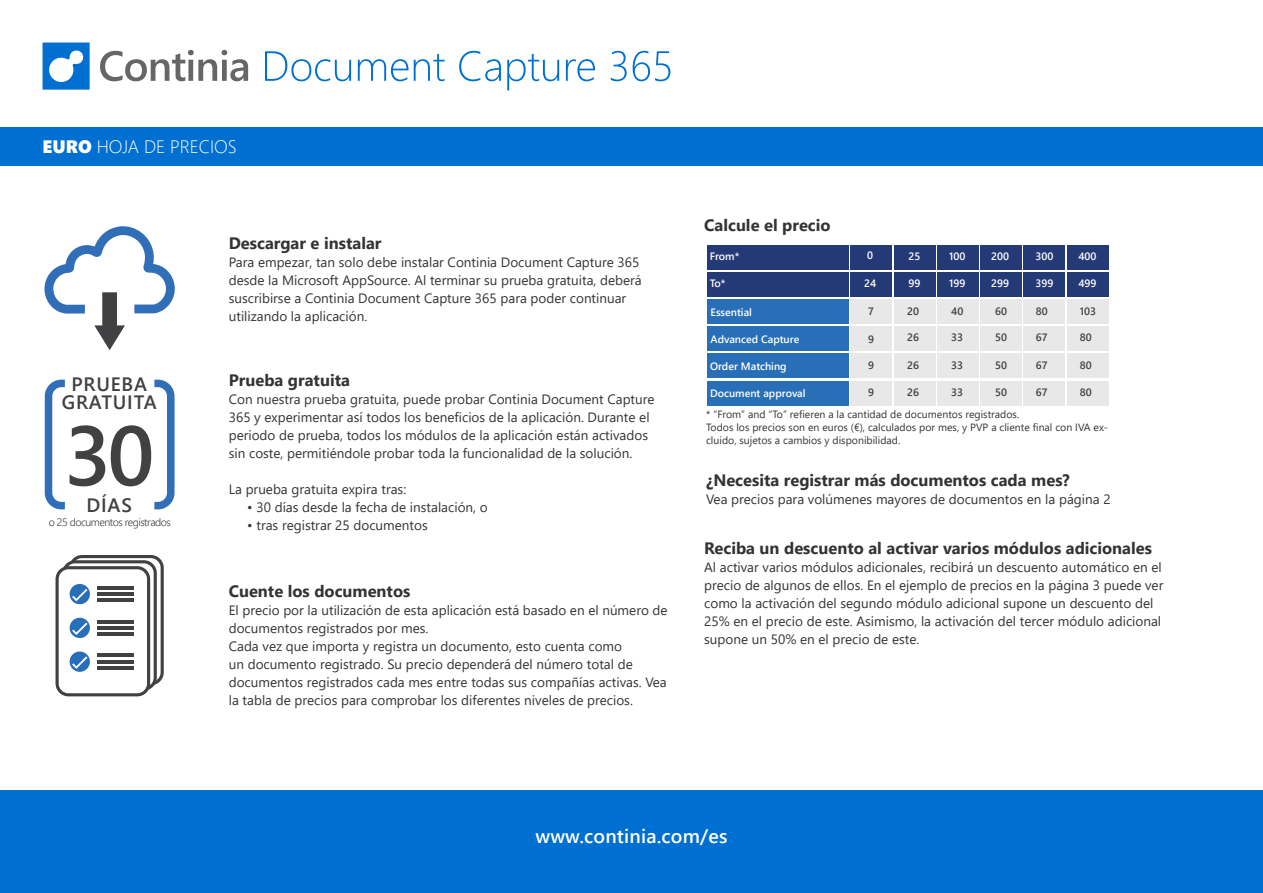
<style>
.page{position:relative;width:1263px;height:893px;background:#fff}
.page>*{position:absolute;margin:0;border:0;box-sizing:border-box;transform-origin:0 0}
.t1{font:600 19.5px "Segoe UI";letter-spacing:.01em;color:#fff}
.t2{font:600 19.35px/18.3px "Segoe UI";letter-spacing:.04em;color:#414042;text-align:center}
.t3{font:300 18px "Segoe UI";color:#fff}
.t4{font:700 16.5px "Segoe UI";color:#333}
.t5{font:13.5px/18px "Segoe UI";color:#333}
.t6{font:300 10.8px "Segoe UI";letter-spacing:-.045em;color:#414042}
.t7{font:600 10.65px "Segoe UI";color:#fff}
.t8{font:600 10.65px "Segoe UI";color:#414042}
.t9{font:10.5px/12.6px "Segoe UI";color:#333}
.s1{font-family:"Segoe UI Black";font-weight:400}
</style>
<div class="page">
<div style="left:0;top:128px;width:1263px;height:38px;background:#006fd2"></div>
<div style="left:0;top:791px;width:1263px;height:102px;background:#006fd2"></div>
<svg style="left:43px;top:43px;width:47px;height:47px"></svg>
<svg style="left:100px;top:50px;width:148px;height:31px"></svg>
<svg style="left:265px;top:51px;width:86px;height:30px"></svg>
<svg style="left:358px;top:59px;width:50px;height:22px"></svg>
<svg style="left:414px;top:54px;width:31px;height:27px"></svg>
<svg style="left:459px;top:51px;width:42px;height:30px"></svg>
<svg style="left:507px;top:54px;width:52px;height:36px"></svg>
<svg style="left:566px;top:59px;width:29px;height:22px"></svg>
<svg style="left:611px;top:51px;width:16px;height:30px"></svg>
<svg style="left:633px;top:51px;width:37px;height:30px"></svg>
<svg style="left:45px;top:380px;width:60px;height:129px"></svg>
<svg style="left:111px;top:380px;width:64px;height:129px"></svg>
<svg style="left:44px;top:226px;width:131px;height:124px"></svg>
<svg style="left:56px;top:555px;width:108px;height:141px"></svg>
<hr style="left:97px;top:586px;width:36px;height:3px;background:#414042">
<hr style="left:97px;top:592px;width:36px;height:4px;background:#414042">
<hr style="left:97px;top:599px;width:36px;height:3px;background:#414042">
<hr style="left:97px;top:620px;width:36px;height:3px;background:#414042">
<hr style="left:97px;top:626px;width:36px;height:4px;background:#414042">
<hr style="left:97px;top:632px;width:36px;height:4px;background:#414042">
<hr style="left:97px;top:654px;width:37px;height:3px;background:#414042">
<hr style="left:97px;top:660px;width:37px;height:3px;background:#414042">
<hr style="left:97px;top:666px;width:37px;height:4px;background:#414042">
<div style="left:707px;top:272px;width:142px;height:25px;background:#243a76"></div>
<div style="left:707px;top:299px;width:142px;height:25px;background:#286fb7"></div>
<div style="left:851px;top:299px;width:41px;height:25px;background:#e8e8e8"></div>
<div style="left:894px;top:299px;width:41px;height:25px;background:#e8e8e8"></div>
<div style="left:937px;top:299px;width:41px;height:25px;background:#e8e8e8"></div>
<div style="left:980px;top:299px;width:42px;height:25px;background:#e8e8e8"></div>
<div style="left:1024px;top:299px;width:41px;height:25px;background:#e8e8e8"></div>
<div style="left:1067px;top:299px;width:41px;height:25px;background:#e8e8e8"></div>
<div style="left:851px;top:272px;width:41px;height:25px;background:#243a76"></div>
<div style="left:894px;top:272px;width:41px;height:25px;background:#243a76"></div>
<div style="left:937px;top:272px;width:41px;height:25px;background:#243a76"></div>
<div style="left:980px;top:272px;width:42px;height:25px;background:#243a76"></div>
<div style="left:1024px;top:272px;width:41px;height:25px;background:#243a76"></div>
<div style="left:1067px;top:272px;width:41px;height:25px;background:#243a76"></div>
<div style="left:707px;top:326px;width:142px;height:25px;background:#286fb7"></div>
<div style="left:851px;top:326px;width:41px;height:25px;background:#e8e8e8"></div>
<div style="left:894px;top:326px;width:41px;height:25px;background:#e8e8e8"></div>
<div style="left:937px;top:326px;width:41px;height:25px;background:#e8e8e8"></div>
<div style="left:980px;top:326px;width:42px;height:25px;background:#e8e8e8"></div>
<div style="left:1024px;top:326px;width:41px;height:25px;background:#e8e8e8"></div>
<div style="left:1067px;top:326px;width:41px;height:25px;background:#e8e8e8"></div>
<div style="left:707px;top:354px;width:142px;height:24px;background:#286fb7"></div>
<div style="left:851px;top:354px;width:41px;height:24px;background:#e8e8e8"></div>
<div style="left:894px;top:354px;width:41px;height:24px;background:#e8e8e8"></div>
<div style="left:937px;top:354px;width:41px;height:24px;background:#e8e8e8"></div>
<div style="left:980px;top:354px;width:42px;height:24px;background:#e8e8e8"></div>
<div style="left:1024px;top:354px;width:41px;height:24px;background:#e8e8e8"></div>
<div style="left:1067px;top:354px;width:41px;height:24px;background:#e8e8e8"></div>
<div style="left:707px;top:381px;width:142px;height:24px;background:#286fb7"></div>
<div style="left:851px;top:381px;width:41px;height:24px;background:#e8e8e8"></div>
<div style="left:894px;top:381px;width:41px;height:24px;background:#e8e8e8"></div>
<div style="left:937px;top:381px;width:41px;height:24px;background:#e8e8e8"></div>
<div style="left:980px;top:381px;width:42px;height:24px;background:#e8e8e8"></div>
<div style="left:1024px;top:381px;width:41px;height:24px;background:#e8e8e8"></div>
<div style="left:1067px;top:381px;width:41px;height:24px;background:#e8e8e8"></div>
<div style="left:707px;top:245px;width:142px;height:24px;background:#243a76"></div>
<div style="left:851px;top:245px;width:41px;height:24px;background:#243a76"></div>
<div style="left:894px;top:245px;width:41px;height:24px;background:#243a76"></div>
<div style="left:937px;top:245px;width:41px;height:24px;background:#243a76"></div>
<div style="left:980px;top:245px;width:42px;height:24px;background:#243a76"></div>
<div style="left:1024px;top:245px;width:41px;height:24px;background:#243a76"></div>
<div style="left:1067px;top:245px;width:41px;height:24px;background:#243a76"></div>
<h3 class="t3" style="left:43px;top:129px;width:196px"><span class="s1">EURO</span> HOJA DE PRECIOS</h3>
<h2 class="t2" style="left:62px;top:373px;width:96px">PRUEBA<br>GRATUITA</h2>
<h2 class="t2" style="left:86px;top:494px;width:47px">DÍAS</h2>
<p class="t6" style="left:49px;top:512px;width:124px">o 25 documentos registrados</p>
<p class="t4" style="left:229px;top:228px;width:154px">Descargar e instalar</p>
<p class="t5" style="left:229px;top:252px;width:414px">Para empezar, tan solo debe instalar Continia Document Capture 365 desde la Microsoft AppSource. Al terminar su prueba gratuita, deberá suscribirse a Continia Document Capture 365 para poder continuar utilizando la aplicación.</p>
<p class="t4" style="left:229px;top:364px;width:123px">Prueba gratuita</p>
<p class="t5" style="left:229px;top:389px;width:427px">Con nuestra prueba gratuita, puede probar Continia Document Capture 365 y experimentar así todos los beneficios de la aplicación. Durante el periodo de prueba, todos los módulos de la aplicación están activados sin coste, permitiéndole probar toda la funcionalidad de la solución.</p>
<p class="t5" style="left:229px;top:479px;width:179px">La prueba gratuita expira tras:</p>
<p class="t5" style="left:247px;top:497px;width:242px">• 30 días desde la fecha de instalación, o</p>
<p class="t5" style="left:247px;top:515px;width:182px">• tras registrar 25 documentos</p>
<p class="t4" style="left:229px;top:576px;width:183px">Cuente los documentos</p>
<p class="t5" style="left:229px;top:600px;width:440px">El precio por la utilización de esta aplicación está basado en el número de documentos registrados por mes.<br>Cada vez que importa y registra un documento, esto cuenta como<br>un documento registrado. Su precio dependerá del número total de documentos registrados cada mes entre todas sus compañías activas. Vea la tabla de precios para comprobar los diferentes niveles de precios.</p>
<p class="t4" style="left:704px;top:210px;width:128px">Calcule el precio</p>
<p class="t7" style="left:710px;top:246px;width:31px">From*</p>
<p class="t7" style="left:867px;top:246px;width:7px">0</p>
<p class="t7" style="left:908px;top:246px;width:13px">25</p>
<p class="t7" style="left:949px;top:246px;width:18px">100</p>
<p class="t7" style="left:991px;top:246px;width:19px">200</p>
<p class="t7" style="left:1035px;top:246px;width:19px">300</p>
<p class="t7" style="left:1078px;top:246px;width:20px">400</p>
<p class="t7" style="left:710px;top:273px;width:17px">To*</p>
<p class="t7" style="left:710px;top:302px;width:43px">Essential</p>
<p class="t7" style="left:710px;top:329px;width:90px">Advanced Capture</p>
<p class="t7" style="left:710px;top:356px;width:78px">Order Matching</p>
<p class="t7" style="left:710px;top:383px;width:97px">Document approval</p>
<p class="t7" style="left:864px;top:273px;width:14px">24</p>
<p class="t8" style="left:868px;top:301px;width:7px">7</p>
<p class="t8" style="left:868px;top:329px;width:7px">9</p>
<p class="t8" style="left:868px;top:355px;width:7px">9</p>
<p class="t8" style="left:868px;top:382px;width:7px">9</p>
<p class="t7" style="left:908px;top:273px;width:13px">99</p>
<p class="t7" style="left:949px;top:273px;width:18px">199</p>
<p class="t7" style="left:991px;top:273px;width:19px">299</p>
<p class="t7" style="left:1035px;top:273px;width:19px">399</p>
<p class="t7" style="left:1078px;top:273px;width:20px">499</p>
<p class="t8" style="left:907px;top:301px;width:13px">20</p>
<p class="t8" style="left:951px;top:301px;width:14px">40</p>
<p class="t8" style="left:995px;top:301px;width:13px">60</p>
<p class="t8" style="left:1036px;top:301px;width:13px">80</p>
<p class="t8" style="left:1080px;top:301px;width:18px">103</p>
<p class="t8" style="left:907px;top:327px;width:13px">26</p>
<p class="t8" style="left:951px;top:327px;width:13px">33</p>
<p class="t8" style="left:995px;top:327px;width:13px">50</p>
<p class="t8" style="left:1036px;top:327px;width:13px">67</p>
<p class="t8" style="left:1080px;top:327px;width:13px">80</p>
<p class="t8" style="left:907px;top:355px;width:13px">26</p>
<p class="t8" style="left:951px;top:355px;width:13px">33</p>
<p class="t8" style="left:995px;top:355px;width:13px">50</p>
<p class="t8" style="left:1036px;top:355px;width:13px">67</p>
<p class="t8" style="left:1080px;top:355px;width:13px">80</p>
<p class="t8" style="left:907px;top:382px;width:13px">26</p>
<p class="t8" style="left:951px;top:382px;width:13px">33</p>
<p class="t8" style="left:995px;top:382px;width:13px">50</p>
<p class="t8" style="left:1036px;top:382px;width:13px">67</p>
<p class="t8" style="left:1080px;top:382px;width:13px">80</p>
<p class="t9" style="left:706px;top:407px;width:403px">* “From” and “To” refieren a la cantidad de documentos registrados.<br>Todos los precios son en euros (€), calculados por mes, y PVP a cliente final con IVA ex&shy;cluido, sujetos a cambios y disponibilidad.</p>
<p class="t4" style="left:706px;top:465px;width:365px">¿Necesita registrar más documentos cada mes?</p>
<p class="t5" style="left:706px;top:489px;width:406px">Vea precios para volúmenes mayores de documentos en la página 2</p>
<p class="t4" style="left:704px;top:533px;width:449px">Reciba un descuento al activar varios módulos adicionales</p>
<p class="t5" style="left:704px;top:557px;width:461px">Al activar varios módulos adicionales, recibirá un descuento automático en el precio de algunos de ellos. En el ejemplo de precios en la página 3 puede ver como la activación del segundo módulo adicional supone un descuento del 25% en el precio de este. Asimismo, la activación del tercer módulo adicional supone un 50% en el precio de este.</p>
<h1 class="t1" style="left:535px;top:818px;width:194px">www.continia.com/es</h1>
</div>
